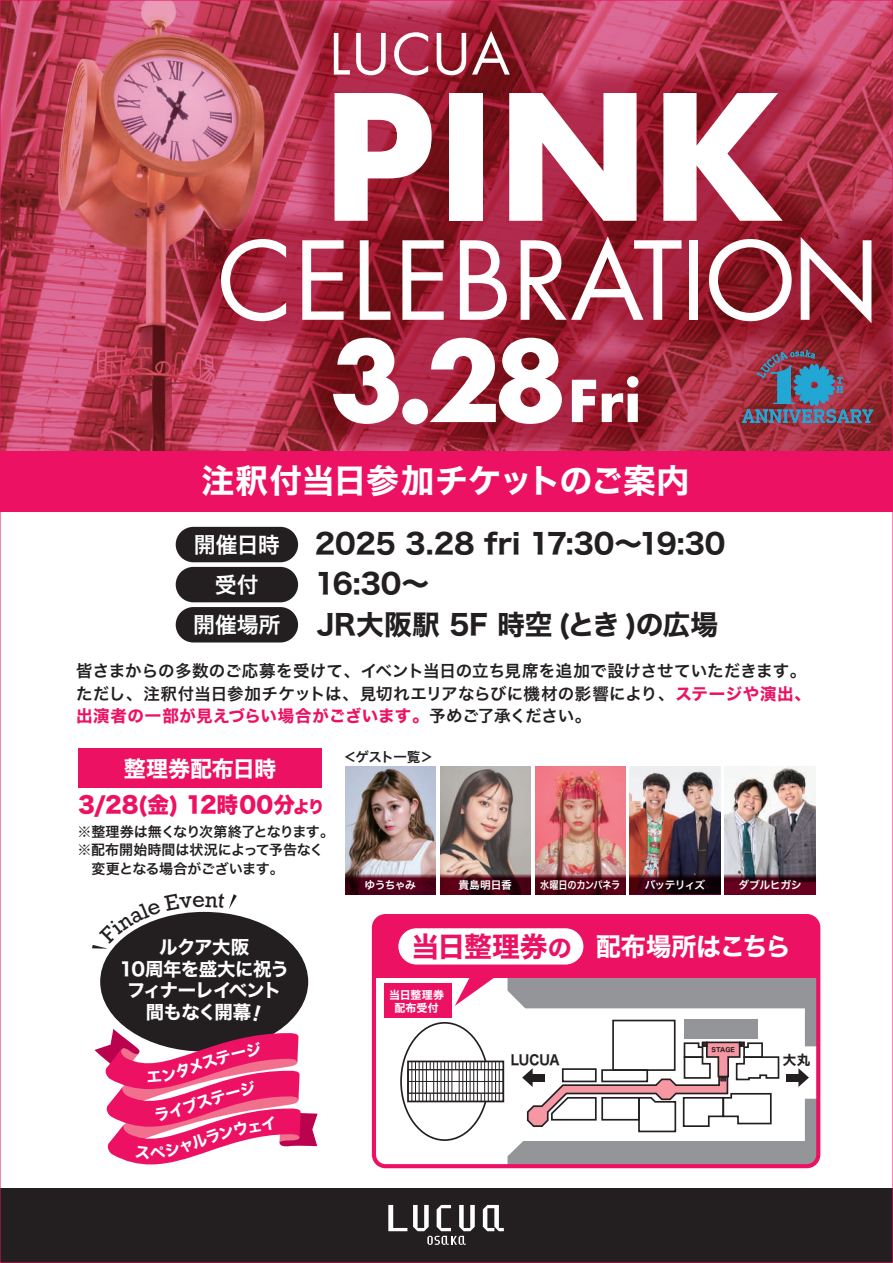
<style>
.page{position:relative;width:893px;height:1263px;background:#fff}
.page>*{position:absolute;margin:0;border:0;box-sizing:border-box;transform-origin:0 0}
.t1{font:33px "Hiragino Sans W7";letter-spacing:-.01em;color:#fff}
.t2{font:27.75px/40.3px "Hiragino Sans W7";letter-spacing:-.01em;color:#231f20}
.t3{font:25.35px "Hiragino Sans W7";letter-spacing:-.025em;color:#fff}
.t4{font:22.05px "Hiragino Sans W8";color:#ec1163}
.t5{font:22.05px "Hiragino Sans W7";letter-spacing:-.01em;color:#fff}
.t6{font:21.9px/40px "Hiragino Sans W6";letter-spacing:-.005em;color:#fff;text-align:center}
.t7{font:18.45px "Hiragino Sans W7";letter-spacing:-.035em;color:#fff}
.t8{font:18.45px "Hiragino Sans W7";letter-spacing:-.07em;color:#fff}
.t9{font:16.5px/22.5px "Hiragino Sans W6";letter-spacing:.01em;color:#231f20}
.t10{font:16.5px "Hiragino Sans W7";letter-spacing:.03em;color:#ec1163}
.t11{font:14.1px/18.3px "Hiragino Sans W6";letter-spacing:-.03em;color:#231f20}
.t12{font:13.5px "Hiragino Sans W6";letter-spacing:-.035em;color:#231f20}
.t13{font:13.5px "Hiragino Sans W7";letter-spacing:.005em;color:#231f20;scale:.9 1}
.t14{font:13.5px "Hiragino Sans W7";letter-spacing:.005em;color:#231f20}
.t15{font:10.95px/13px "Hiragino Sans W7";letter-spacing:.01em;color:#fff;text-align:center}
.t16{font:10.8px "Hiragino Sans W6";letter-spacing:-.035em;color:#fff}
.t17{font:10.8px "Hiragino Sans W6";letter-spacing:-.035em;color:#fff;scale:.85 1}
.t18{font:6.15px "Hiragino Sans W7";letter-spacing:.01em;color:#231f20}
.s1{font-family:"Hiragino Sans W7";color:#ec1163}
.s2{font-family:"Hiragino Sans W6";color:#231f20}
.s3{font-size:16.8px}
.s4{font-size:27.9px;color:#ec1163}
.s5{font-size:24px;color:#ec1163}
</style>
<div class="page">
<img style="left:2px;top:2px;width:144px;height:449px">
<img style="left:146px;top:2px;width:745px;height:449px">
<svg style="left:221px;top:239px;width:65px;height:82px"></svg>
<svg style="left:302px;top:240px;width:42px;height:80px"></svg>
<svg style="left:360px;top:240px;width:30px;height:80px"></svg>
<svg style="left:402px;top:240px;width:42px;height:80px"></svg>
<svg style="left:460px;top:240px;width:47px;height:80px"></svg>
<svg style="left:521px;top:236px;width:160px;height:84px"></svg>
<div style="left:689px;top:240px;width:8px;height:80px;background:#fff"></div>
<svg style="left:709px;top:239px;width:83px;height:82px"></svg>
<svg style="left:801px;top:237px;width:70px;height:86px"></svg>
<svg style="left:335px;top:93px;width:97px;height:128px"></svg>
<div style="left:449px;top:93px;width:33px;height:128px;background:#fff"></div>
<svg style="left:509px;top:93px;width:128px;height:128px"></svg>
<svg style="left:663px;top:93px;width:120px;height:128px"></svg>
<svg style="left:334px;top:33px;width:16px;height:42px"></svg>
<svg style="left:356px;top:33px;width:30px;height:42px"></svg>
<svg style="left:394px;top:32px;width:34px;height:43px"></svg>
<svg style="left:437px;top:33px;width:29px;height:42px"></svg>
<svg style="left:472px;top:31px;width:38px;height:44px"></svg>
<svg style="left:333px;top:338px;width:229px;height:86px"></svg>
<svg style="left:572px;top:380px;width:24px;height:42px"></svg>
<svg style="left:602px;top:376px;width:36px;height:46px"></svg>
<svg style="left:742px;top:350px;width:131px;height:73px;background:#79536b"></svg>
<div style="left:0;top:1188px;width:893px;height:75px;background:#231f20"></div>
<img style="left:345px;top:767px;width:90px;height:104px">
<svg style="left:345px;top:871px;width:90px;height:24px;background:#64273a"></svg>
<img style="left:440px;top:767px;width:90px;height:104px">
<svg style="left:440px;top:871px;width:90px;height:24px;background:#561e28"></svg>
<img style="left:535px;top:767px;width:90px;height:104px">
<svg style="left:535px;top:871px;width:90px;height:24px;background:#661c2b"></svg>
<img style="left:630px;top:767px;width:90px;height:104px">
<svg style="left:630px;top:871px;width:90px;height:24px;background:#320c17"></svg>
<img style="left:725px;top:767px;width:90px;height:104px">
<svg style="left:725px;top:871px;width:90px;height:24px;background:#5f1b32"></svg>
<div style="left:176px;top:527px;width:122px;height:35px;background:#231f20;border-radius:18px"></div>
<div style="left:176px;top:567px;width:122px;height:35px;background:#231f20;border-radius:18px"></div>
<div style="left:176px;top:607px;width:122px;height:35px;background:#231f20;border-radius:18px"></div>
<svg style="left:388px;top:1205px;width:19px;height:26px"></svg>
<svg style="left:413px;top:1205px;width:62px;height:40px"></svg>
<svg style="left:483px;top:1205px;width:21px;height:26px"></svg>
<div style="left:100px;top:912px;width:208px;height:139px;background:#231f20;border-radius:50%"></div>
<div style="left:79px;top:748px;width:243px;height:40px;background:#ec1163"></div>
<svg style="left:377px;top:977px;width:438px;height:186px"></svg>
<div style="left:374px;top:916px;width:444px;height:61px;background:#ec1163"></div>
<div style="left:372px;top:914px;width:448px;height:254px;border:4px solid #ec1163;border-radius:12px"></div>
<div style="left:398px;top:928px;width:185px;height:36px;background:#fff;border-radius:18px"></div>
<div style="left:685px;top:1019px;width:73px;height:20px;background:#939598"></div>
<div style="left:612px;top:1020px;width:64px;height:51px;border:2px solid #231f20"></div>
<div style="left:786px;top:1074px;width:14px;height:7px;background:#231f20"></div>
<svg style="left:798px;top:1068px;width:11px;height:19px"></svg>
<svg style="left:522px;top:1041px;width:258px;height:92px"></svg>
<svg style="left:455px;top:977px;width:52px;height:29px"></svg>
<div style="left:384px;top:983px;width:67px;height:35px;background:#ec1163"></div>
<div style="left:407px;top:1060px;width:97px;height:42px;background:#fff;border:2px solid #231f20"></div>
<div style="left:407px;top:1069px;width:97px;height:25px;border:1px solid #231f20"></div>
<hr style="left:408px;top:1081px;width:95px;height:1px;background:#231f20">
<svg style="left:411px;top:1061px;width:89px;height:40px"></svg>
<div style="left:0;top:451px;width:893px;height:60px;background:#ec1163"></div>
<svg style="left:92px;top:894px;width:145px;height:55px"></svg>
<svg style="left:94px;top:1029px;width:224px;height:135px"></svg>
<h1 class="t1" style="left:201px;top:455px;width:489px">注釈付当日参加チケットのご案内</h1>
<h3 class="t6" style="left:193px;top:524px;width:89px">開催日時受付<br>開催場所</h3>
<h2 class="t2" style="left:315px;top:524px;width:412px">2025 3.28 fri 17:30～19:30<br>16:30～</h2>
<h2 class="t2" style="left:317px;top:606px;width:403px">JR大阪駅 5F 時空 (とき )の広場</h2>
<p class="t9" style="left:76px;top:659px;width:736px">皆さまからの多数のご応募を受けて、イベント当日の立ち見席を追加で設けさせていただきます。ただし、注釈付当日参加チケットは、見切れエリアならびに機材の影響により、<span class="s1">ステージや演出、</span></p>
<p class="t10" style="left:76px;top:703px;width:517px">出演者の一部が見えづらい場合がございます。<span class="s2">予めご了承ください。</span></p>
<h3 class="t5" style="left:124px;top:751px;width:154px">整理券配布日時</h3>
<h3 class="t4" style="left:78px;top:793px;width:248px">3/28(金) 12時00分<span class="s3">より</span></h3>
<p class="t11" style="left:78px;top:822px;width:258px">※整理券は無くなり次第終了となります。※配布開始時間は状況によって予告なく　変更となる場合がございます。</p>
<p class="t7" style="left:159px;top:932px;width:91px">ルクア大阪</p>
<p class="t7" style="left:120px;top:954px;width:171px">10周年を盛大に祝う</p>
<p class="t8" style="left:127px;top:976px;width:156px">フィナーレイベント</p>
<p class="t7" style="left:146px;top:997px;width:107px">間もなく開幕</p>
<p class="t12" style="left:344px;top:745px;width:91px">＜ゲスト一覧＞</p>
<p class="t16" style="left:365px;top:875px;width:53px">ゆうちゃみ</p>
<p class="t16" style="left:458px;top:875px;width:55px">貴島明日香</p>
<p class="t17" style="left:540px;top:875px;width:96px">水曜日のカンパネラ</p>
<p class="t16" style="left:645px;top:875px;width:62px">バッテリィズ</p>
<p class="t16" style="left:738px;top:875px;width:65px">ダブルヒガシ</p>
<h3 class="t3" style="left:411px;top:927px;width:381px"><span class="s4">当日整理券</span><span class="s5">の</span> 配布場所はこちら</h3>
<p class="t15" style="left:389px;top:989px;width:56px">当日整理券配布受付</p>
<p class="t18" style="left:711px;top:1045px;width:25px">STAGE</p>
<p class="t13" style="left:511px;top:1049px;width:56px">LUCUA</p>
<p class="t14" style="left:783px;top:1049px;width:29px">大丸</p>
</div>
